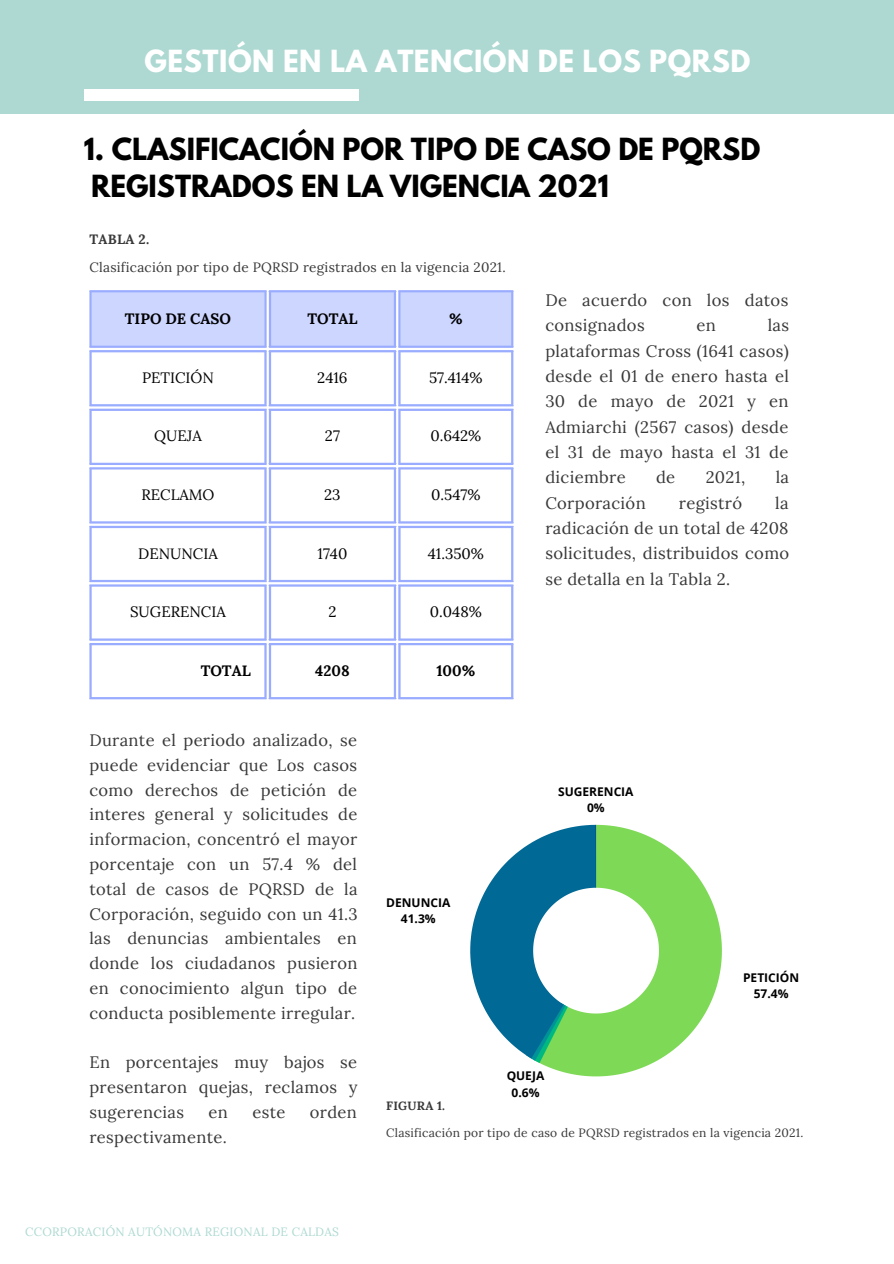
<style>
.page{position:relative;width:894px;height:1264px;background:#fff}
.page>*{position:absolute;margin:0;border:0;box-sizing:border-box;transform-origin:0 0}
.t1{font:700 27px/37.2px "League Spartan";color:#000}
.t2{font:700 27px "League Spartan";letter-spacing:.02em;color:#fff}
.t3{font:16.65px/25.3px "Lora";letter-spacing:.02em;color:#383838;text-align:justify}
.t4{font:16.5px/24.8px "Lora";letter-spacing:.02em;color:#383838;text-align:justify}
.t5{font:15px "Lora";color:#000}
.t6{font:700 15px "Lora";color:#000}
.t7{font:13.5px "Lora";letter-spacing:.02em;color:#383838}
.t8{font:700 13.5px "Lora";letter-spacing:.02em;color:#383838}
.t9{font:12px "Lora";letter-spacing:.02em;color:#383838}
.t10{font:700 12px "Open Sans";color:#000}
.t11{font:12px "Lora";letter-spacing:.02em;color:#add9d2}
.t12{font:700 12px "Lora";letter-spacing:.02em;color:#383838}
</style>
<div class="page">
<div style="left:0;top:0;width:893px;height:114px;background:#add9d2"></div>
<svg style="left:537px;top:824px;width:184px;height:252px;fill:#7ed957"></svg>
<svg style="left:470px;top:824px;width:126px;height:238px"></svg>
<div style="left:84px;top:89px;width:274px;height:12px;background:#fff"></div>
<div style="left:92px;top:292px;width:419px;height:54px;background:#cdd6ff"></div>
<hr style="left:89px;top:292px;width:3px;height:53px;background:#99acff">
<hr style="left:264px;top:292px;width:2px;height:53px;background:#99acff">
<hr style="left:89px;top:290px;width:177px;height:2px;background:#99acff">
<hr style="left:89px;top:345px;width:177px;height:3px;background:#99acff">
<hr style="left:269px;top:292px;width:2px;height:53px;background:#99acff">
<hr style="left:394px;top:292px;width:2px;height:53px;background:#99acff">
<hr style="left:269px;top:290px;width:127px;height:2px;background:#99acff">
<hr style="left:269px;top:345px;width:127px;height:3px;background:#99acff">
<hr style="left:398px;top:292px;width:2px;height:53px;background:#99acff">
<hr style="left:511px;top:292px;width:2px;height:53px;background:#99acff">
<hr style="left:398px;top:290px;width:115px;height:2px;background:#99acff">
<hr style="left:398px;top:345px;width:115px;height:3px;background:#99acff">
<hr style="left:89px;top:352px;width:3px;height:52px;background:#99acff">
<hr style="left:264px;top:352px;width:2px;height:52px;background:#99acff">
<hr style="left:89px;top:350px;width:177px;height:2px;background:#99acff">
<hr style="left:89px;top:404px;width:177px;height:2px;background:#99acff">
<hr style="left:269px;top:352px;width:2px;height:52px;background:#99acff">
<hr style="left:394px;top:352px;width:2px;height:52px;background:#99acff">
<hr style="left:269px;top:350px;width:127px;height:2px;background:#99acff">
<hr style="left:269px;top:404px;width:127px;height:2px;background:#99acff">
<hr style="left:398px;top:352px;width:2px;height:52px;background:#99acff">
<hr style="left:511px;top:352px;width:2px;height:52px;background:#99acff">
<hr style="left:398px;top:350px;width:115px;height:2px;background:#99acff">
<hr style="left:398px;top:404px;width:115px;height:2px;background:#99acff">
<hr style="left:89px;top:411px;width:3px;height:52px;background:#99acff">
<hr style="left:264px;top:411px;width:2px;height:52px;background:#99acff">
<hr style="left:89px;top:408px;width:177px;height:3px;background:#99acff">
<hr style="left:89px;top:463px;width:177px;height:2px;background:#99acff">
<hr style="left:269px;top:411px;width:2px;height:52px;background:#99acff">
<hr style="left:394px;top:411px;width:2px;height:52px;background:#99acff">
<hr style="left:269px;top:408px;width:127px;height:3px;background:#99acff">
<hr style="left:269px;top:463px;width:127px;height:2px;background:#99acff">
<hr style="left:398px;top:411px;width:2px;height:52px;background:#99acff">
<hr style="left:511px;top:411px;width:2px;height:52px;background:#99acff">
<hr style="left:398px;top:408px;width:115px;height:3px;background:#99acff">
<hr style="left:398px;top:463px;width:115px;height:2px;background:#99acff">
<hr style="left:89px;top:469px;width:3px;height:52px;background:#99acff">
<hr style="left:264px;top:469px;width:2px;height:52px;background:#99acff">
<hr style="left:89px;top:467px;width:177px;height:2px;background:#99acff">
<hr style="left:89px;top:521px;width:177px;height:2px;background:#99acff">
<hr style="left:269px;top:469px;width:2px;height:52px;background:#99acff">
<hr style="left:394px;top:469px;width:2px;height:52px;background:#99acff">
<hr style="left:269px;top:467px;width:127px;height:2px;background:#99acff">
<hr style="left:269px;top:521px;width:127px;height:2px;background:#99acff">
<hr style="left:398px;top:469px;width:2px;height:52px;background:#99acff">
<hr style="left:511px;top:469px;width:2px;height:52px;background:#99acff">
<hr style="left:398px;top:467px;width:115px;height:2px;background:#99acff">
<hr style="left:398px;top:521px;width:115px;height:2px;background:#99acff">
<hr style="left:89px;top:528px;width:3px;height:52px;background:#99acff">
<hr style="left:264px;top:528px;width:2px;height:52px;background:#99acff">
<hr style="left:89px;top:526px;width:177px;height:2px;background:#99acff">
<hr style="left:89px;top:580px;width:177px;height:2px;background:#99acff">
<hr style="left:269px;top:528px;width:2px;height:52px;background:#99acff">
<hr style="left:394px;top:528px;width:2px;height:52px;background:#99acff">
<hr style="left:269px;top:526px;width:127px;height:2px;background:#99acff">
<hr style="left:269px;top:580px;width:127px;height:2px;background:#99acff">
<hr style="left:398px;top:528px;width:2px;height:52px;background:#99acff">
<hr style="left:511px;top:528px;width:2px;height:52px;background:#99acff">
<hr style="left:398px;top:526px;width:115px;height:2px;background:#99acff">
<hr style="left:398px;top:580px;width:115px;height:2px;background:#99acff">
<hr style="left:89px;top:586px;width:3px;height:52px;background:#99acff">
<hr style="left:264px;top:586px;width:2px;height:52px;background:#99acff">
<hr style="left:89px;top:584px;width:177px;height:2px;background:#99acff">
<hr style="left:89px;top:638px;width:177px;height:2px;background:#99acff">
<hr style="left:269px;top:586px;width:2px;height:52px;background:#99acff">
<hr style="left:394px;top:586px;width:2px;height:52px;background:#99acff">
<hr style="left:269px;top:584px;width:127px;height:2px;background:#99acff">
<hr style="left:269px;top:638px;width:127px;height:2px;background:#99acff">
<hr style="left:398px;top:586px;width:2px;height:52px;background:#99acff">
<hr style="left:511px;top:586px;width:2px;height:52px;background:#99acff">
<hr style="left:398px;top:584px;width:115px;height:2px;background:#99acff">
<hr style="left:398px;top:638px;width:115px;height:2px;background:#99acff">
<hr style="left:89px;top:645px;width:3px;height:52px;background:#99acff">
<hr style="left:264px;top:645px;width:2px;height:52px;background:#99acff">
<hr style="left:89px;top:643px;width:177px;height:2px;background:#99acff">
<hr style="left:89px;top:697px;width:177px;height:2px;background:#99acff">
<hr style="left:269px;top:645px;width:2px;height:52px;background:#99acff">
<hr style="left:394px;top:645px;width:2px;height:52px;background:#99acff">
<hr style="left:269px;top:643px;width:127px;height:2px;background:#99acff">
<hr style="left:269px;top:697px;width:127px;height:2px;background:#99acff">
<hr style="left:398px;top:645px;width:2px;height:52px;background:#99acff">
<hr style="left:511px;top:645px;width:2px;height:52px;background:#99acff">
<hr style="left:398px;top:643px;width:115px;height:2px;background:#99acff">
<hr style="left:398px;top:697px;width:115px;height:2px;background:#99acff">
<p class="t2" style="left:144px;top:48px;width:607px">GESTIÓN EN LA ATENCIÓN DE LOS PQRSD</p>
<p class="t1" style="left:84px;top:134px;width:678px">1. CLASIFICACIÓN POR TIPO DE CASO DE PQRSD<br>REGISTRADOS EN LA VIGENCIA 2021</p>
<p class="t8" style="left:89px;top:230px;width:61px">TABLA 2.</p>
<p class="t7" style="left:89px;top:258px;width:418px">Clasificación por tipo de PQRSD registrados en la vigencia 2021.</p>
<p class="t6" style="left:125px;top:309px;width:108px">TIPO DE CASO</p>
<p class="t6" style="left:307px;top:309px;width:52px">TOTAL</p>
<p class="t6" style="left:449px;top:309px;width:15px">%</p>
<p class="t5" style="left:142px;top:367px;width:73px">PETICIÓN</p>
<p class="t5" style="left:317px;top:367px;width:32px">2416</p>
<p class="t5" style="left:429px;top:367px;width:55px">57.414%</p>
<p class="t5" style="left:154px;top:426px;width:49px">QUEJA</p>
<p class="t5" style="left:325px;top:426px;width:16px">27</p>
<p class="t5" style="left:430px;top:426px;width:52px">0.642%</p>
<p class="t5" style="left:141px;top:485px;width:75px">RECLAMO</p>
<p class="t5" style="left:324px;top:485px;width:18px">23</p>
<p class="t5" style="left:431px;top:485px;width:51px">0.547%</p>
<p class="t5" style="left:138px;top:543px;width:81px">DENUNCIA</p>
<p class="t5" style="left:317px;top:543px;width:31px">1740</p>
<p class="t5" style="left:427px;top:543px;width:58px">41.350%</p>
<p class="t5" style="left:130px;top:602px;width:97px">SUGERENCIA</p>
<p class="t5" style="left:328px;top:602px;width:10px">2</p>
<p class="t5" style="left:429px;top:602px;width:53px">0.048%</p>
<p class="t6" style="left:201px;top:660px;width:52px">TOTAL</p>
<p class="t6" style="left:315px;top:660px;width:36px">4208</p>
<p class="t6" style="left:436px;top:660px;width:40px">100%</p>
<p class="t3" style="left:545px;top:287px;width:244px">De acuerdo con los datos consignados</p>
<p class="t3" style="left:545px;top:312px;width:245px;text-indent:222px">las plataformas Cross (1641 casos) desde el 01 de enero hasta el 30 de mayo de 2021 y en Admiarchi (2567 casos) desde el 31 de mayo hasta el 31 de diciembre</p>
<p class="t3" style="left:696px;top:312px;width:21px">en</p>
<p class="t3" style="left:656px;top:464px;width:21px">de</p>
<p class="t3" style="left:705px;top:464px;width:41px">2021,</p>
<p class="t3" style="left:775px;top:464px;width:15px">la</p>
<p class="t3" style="left:545px;top:490px;width:102px">Corporación</p>
<p class="t3" style="left:678px;top:490px;width:65px">registró</p>
<p class="t3" style="left:545px;top:490px;width:245px;text-indent:230px">la radicación de un total de 4208 solicitudes, distribuidos como se detalla en la Tabla 2.</p>
<p class="t4" style="left:89px;top:727px;width:269px">Durante el periodo analizado, se puede evidenciar que Los casos como derechos de petición de interes general y solicitudes de informacion, concentró el mayor porcentaje con un 57.4 % del total de casos de PQRSD de la Corporación, seguido con un 41.3 las denuncias ambientales en donde los ciudadanos pusieron en conocimiento algun tipo de conducta posiblemente irregular.</p>
<p class="t4" style="left:89px;top:1049px;width:269px">En porcentajes muy bajos se presentaron quejas, reclamos y sugerencias</p>
<p class="t4" style="left:208px;top:1099px;width:21px">en</p>
<p class="t4" style="left:252px;top:1099px;width:34px">este</p>
<p class="t4" style="left:310px;top:1099px;width:48px">orden</p>
<p class="t4" style="left:89px;top:1124px;width:139px">respectivamente.</p>
<p class="t10" style="left:386px;top:893px;width:66px">DENUNCIA</p>
<p class="t10" style="left:401px;top:910px;width:36px">41.3%</p>
<p class="t10" style="left:558px;top:783px;width:77px">SUGERENCIA</p>
<p class="t10" style="left:587px;top:799px;width:19px">0%</p>
<p class="t10" style="left:506px;top:1067px;width:39px">QUEJA</p>
<p class="t10" style="left:511px;top:1083px;width:29px">0.6%</p>
<p class="t10" style="left:742px;top:968px;width:58px">PETICIÓN</p>
<p class="t10" style="left:753px;top:985px;width:36px">57.4%</p>
<p class="t12" style="left:386px;top:1098px;width:60px">FIGURA 1.</p>
<p class="t9" style="left:386px;top:1124px;width:418px">Clasificación por tipo de caso de PQRSD registrados en la vigencia 2021.</p>
<p class="t11" style="left:25px;top:1223px;width:315px">CCORPORACIÓN AUTÓNOMA REGIONAL DE CALDAS</p>
</div>
